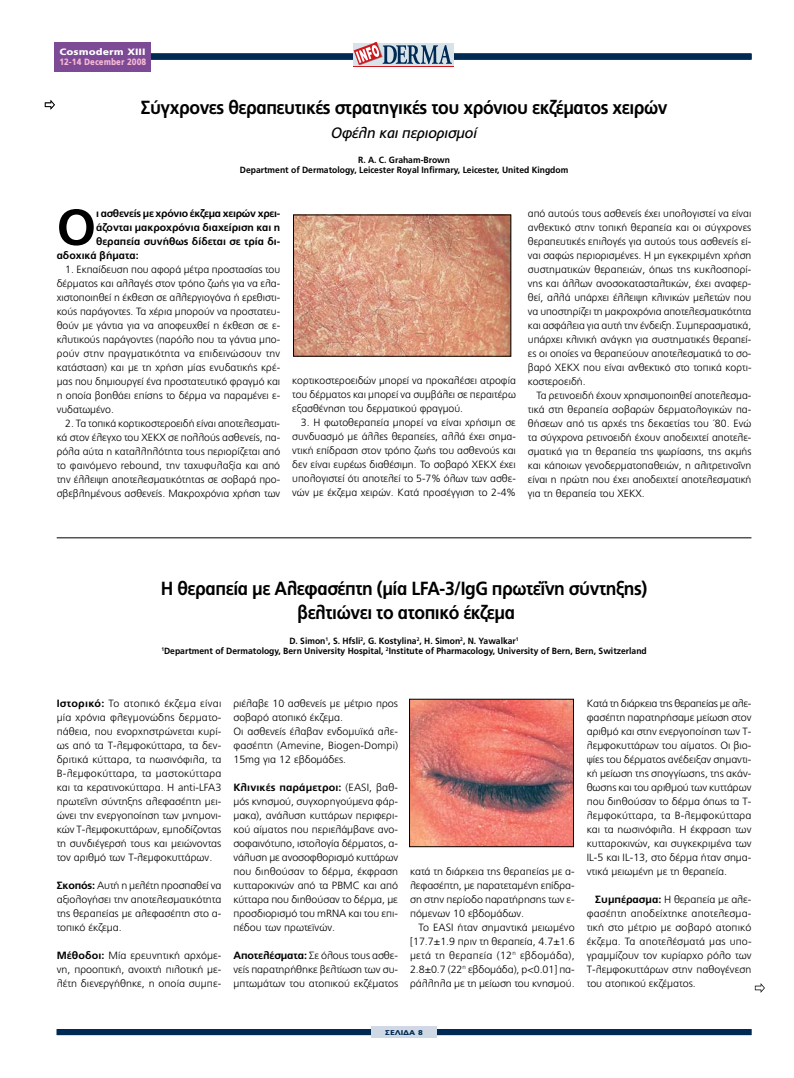
<style>
.page{position:relative;width:794px;height:1078px;background:#fff}
.page>*{position:absolute;margin:0;border:0;box-sizing:border-box;transform-origin:0 0}
.t1{font:700 50.6px "PF Catalog";color:#000}
.t2{font:700 19px/24px "PF Catalog";letter-spacing:-.025em;color:#000;text-align:center;scale:.92 1}
.t3{font:italic 15px "PF Catalog";letter-spacing:-.01em;color:#000}
.t4{font:300 10.5px/14px "PF Catalog";color:#000;text-align:justify}
.t5{font:700 10.5px "PF Catalog";color:#000}
.t6{font:700 10.5px "PF Catalog";letter-spacing:-.025em;color:#000}
.t7{font:900 9.2px "PF Catalog";color:#f7b9d4;scale:.87 1}
.t8{font:900 9.2px "PF Catalog";color:#fff;scale:1.17 1}
.t9{font:700 9px/10.5px "PF Catalog";color:#000;text-align:center;scale:.95 1}
.t10{font:900 7px "PF Catalog";letter-spacing:-.01em;color:#002a54;scale:1.15 1}
.s1{font-weight:700}
</style>
<div class="page">
<svg style="left:755px;top:983px;width:10px;height:9px"></svg>
<svg style="left:45px;top:100px;width:10px;height:10px"></svg>
<div style="left:57px;top:1028px;width:694px;height:6px;background:#002a54"></div>
<div style="left:371px;top:1026px;width:66px;height:11px;background:#cfd9e4"></div>
<div style="left:57px;top:54px;width:694px;height:6px;background:#002a54"></div>
<hr style="left:354px;top:65px;width:100px;height:1px;background:#002a54">
<div style="left:354px;top:43px;width:100px;height:22px;background:#d8e3e9"></div>
<hr style="left:354px;top:66px;width:100px;height:1px;background:#ce181f">
<svg style="left:354px;top:42px;width:98px;height:23px"></svg>
<img style="left:295px;top:217px;width:214px;height:137px">
<img style="left:411px;top:700px;width:161px;height:144px">
<div style="left:409px;top:698px;width:165px;height:148px;border:1px solid #000"></div>
<hr style="left:57px;top:537px;width:694px;height:1px;background:#000">
<div style="left:55px;top:42px;width:96px;height:29px;background:#7d4b95"></div>
<p class="t8" style="left:59px;top:46px;width:75px">Cosmoderm XIII</p>
<p class="t7" style="left:59px;top:57px;width:101px">12-14 December 2008</p>
<h2 class="t2" style="left:141px;top:96px;width:574px">Σύγχρονες θεραπευτικές στρατηγικές του χρόνιου εκζέματος χειρών</h2>
<h3 class="t3" style="left:331px;top:124px;width:147px">Οφέλη και περιορισμοί</h3>
<p class="t9" style="left:240px;top:154px;width:347px">R. A. C. Graham-Brown<br>Department of Dermatology, Leicester Royal Infirmary, Leicester, United Kingdom</p>
<h1 class="t1" style="left:57px;top:197px;width:41px">Ο</h1>
<p class="t6" style="left:96px;top:207px;width:186px">ι ασθενείς με χρόνιο έκζεμα χειρών χρει-</p>
<p class="t5" style="left:96px;top:221px;width:186px">άζονται μακροχρόνια διαχείριση και η</p>
<p class="t5" style="left:96px;top:235px;width:186px">θεραπεία συνήθως δίδεται σε τρία δι-</p>
<p class="t5" style="left:57px;top:249px;width:83px">αδοχικά βήματα:</p>
<p class="t4" style="left:57px;top:262px;width:225px;text-indent:9px">1. Εκπαίδευση που αφορά μέτρα προστασίας του δέρματος και αλλαγές στον τρόπο ζωής για να ελα&shy;χιστοποιηθεί η έκθεση σε αλλεργιογόνα ή ερεθιστι&shy;κούς παράγοντες. Τα χέρια μπορούν να προστατευ&shy;θούν με γάντια για να αποφευχθεί η έκθεση σε ε&shy;κλυτικούς παράγοντες (παρόλο που τα γάντια μπο&shy;ρούν στην πραγματικότητα να επιδεινώσουν την κατάσταση) και με τη χρήση μίας ενυδατικής κρέ&shy;μας που δημιουργεί ένα προστατευτικό φραγμό και η οποία βοηθάει επίσης το δέρμα να παραμένει ε&shy;νυδατωμένο.</p>
<p class="t4" style="left:57px;top:416px;width:225px;text-indent:9px">2. Τα τοπικά κορτικοστεροειδή είναι αποτελεσματι&shy;κά στον έλεγχο του ΧΕΚΧ σε πολλούς ασθενείς, πα&shy;ρόλα αύτα η καταλληλότητα τους περιορίζεται από το φαινόμενο rebound, την ταχυφυλαξία και από την έλλειψη αποτελεσματικότητας σε σοβαρά προ&shy;σβεβλημένους ασθενείς. Μακροχρόνια χρήση των</p>
<p class="t4" style="left:292px;top:373px;width:225px">κορτικοστεροειδών μπορεί να προκαλέσει ατροφία του δέρματος και μπορεί να συμβάλει σε περαιτέρω εξασθένηση του δερματικού φραγμού.</p>
<p class="t4" style="left:292px;top:415px;width:225px;text-indent:9px">3. Η φωτοθεραπεία μπορεί να είναι χρήσιμη σε συνδυασμό με άλλες θεραπείες, αλλά έχει σημα&shy;ντική επίδραση στον τρόπο ζωής του ασθενούς και δεν είναι ευρέως διαθέσιμη. Το σοβαρό ΧΕΚΧ έχει υπολογιστεί ότι αποτελεί το 5-7% όλων των ασθε&shy;νών με έκζεμα χειρών. Κατά προσέγγιση το 2-4%</p>
<p class="t4" style="left:528px;top:206px;width:225px">από αυτούς τους ασθενείς έχει υπολογιστεί να είναι ανθεκτικό στην τοπική θεραπεία και οι σύγχρονες θεραπευτικές επιλογές για αυτούς τους ασθενείς εί&shy;ναι σαφώς περιορισμένες. Η μη εγκεκριμένη χρήση συστηματικών θεραπειών, όπως της κυκλοσπορί&shy;νης και άλλων ανοσοκατασταλτικών, έχει αναφερ&shy;θεί, αλλά υπάρχει έλλειψη κλινικών μελετών που να υποστηρίζει τη μακροχρόνια αποτελεσματικότητα και ασφάλεια για αυτή την ένδειξη. Συμπερασματικά, υπάρχει κλινική ανάγκη για συστηματικές θεραπεί&shy;ες οι οποίες να θεραπεύουν αποτελεσματικά το σο&shy;βαρό ΧΕΚΧ που είναι ανθεκτικό στο τοπικά κορτι&shy;κοστεροειδή.</p>
<p class="t4" style="left:528px;top:388px;width:225px;text-indent:9px">Τα ρετινοειδή έχουν χρησιμοποιηθεί αποτελεσμα&shy;τικά στη θεραπεία σοβαρών δερματολογικών πα&shy;θήσεων από τις αρχές της δεκαετίας του ΄80. Ενώ τα σύγχρονα ρετινοειδή έχουν αποδειχτεί αποτελε&shy;σματικά για τη θεραπεία της ψωρίασης, της ακμής και κάποιων γενοδερματοπαθειών, η αλιτρετινοΐνη είναι η πρώτη που έχει αποδειχτεί αποτελεσματική για τη θεραπεία του ΧΕΚΧ.</p>
<h2 class="t2" style="left:161px;top:576px;width:530px">Η θεραπεία με Αλεφασέπτη (μία LFA-3/IgG πρωτεΐνη σύντηξης) βελτιώνει το ατοπικό έκζεμα</h2>
<p class="t9" style="left:161px;top:635px;width:512px">D. Simon<sup>1</sup>, S. Hfsli<sup>2</sup>, G. Kostylina<sup>2</sup>, H. Simon<sup>2</sup>, N. Yawalkar<sup>1<br>1</sup>Department of Dermatology, Bern University Hospital, <sup>2</sup>Institute of Pharmacology, University of Bern, Bern, Switzerland</p>
<p class="t4" style="left:57px;top:696px;width:166px"><span class="s1">Ιστορικό:</span> Το ατοπικό έκζεμα είναι μία χρόνια φλεγμονώδης δερματο&shy;πάθεια, που ενορχηστρώνεται κυρί&shy;ως από τα Τ-λεμφοκύτταρα, τα δεν&shy;δριτικά κύτταρα, τα ηωσινόφιλα, τα Β-λεμφοκύτταρα, τα μαστοκύτταρα και τα κερατινοκύτταρα. Η anti-LFA3 πρωτεΐνη σύντηξης αλεφασέπτη μει&shy;ώνει την ενεργοποίηση των μνημονι&shy;κών Τ-λεμφοκυττάρων, εμποδίζοντας τη συνδιέγερσή τους και μειώνοντας τον αριθμό των Τ-λεμφοκυττάρων.</p>
<p class="t4" style="left:57px;top:878px;width:166px"><span class="s1">Σκοπός:</span> Αυτή η μελέτη προσπαθεί να αξιολογήσει την αποτελεσματικότητα της θεραπείας με αλεφασέπτη στο α&shy;τοπικό έκζεμα.</p>
<p class="t4" style="left:57px;top:948px;width:166px"><span class="s1">Μ έθοδοι:</span> Μία ερευνητική αρχόμε&shy;νη, προοπτική, ανοιχτή πιλοτική με&shy;λέτη διενεργήθηκε, η οποία συμπε-</p>
<p class="t4" style="left:233px;top:696px;width:166px;text-align:left">ριέλαβε 10 ασθενείς με μέτριο προς σοβαρό ατοπικό έκζεμα.<br>Οι ασθενείς έλαβαν ενδομυϊκά αλε&shy;φασέπτη (Amevine, Biogen-Dompi)<br>15mg για 12 εβδομάδες.</p>
<p class="t4" style="left:233px;top:780px;width:166px"><span class="s1">Κλινικές παράμετροι:</span> (EASI, βαθ&shy;μός κνησμού, συγχορηγούμενα φάρ&shy;μακα), ανάλυση κυττάρων περιφερι&shy;κού αίματος που περιελάμβανε ανο&shy;σοφαινότυπο, ιστολογία δέρματος, α&shy;νάλυση με ανοσοφθορισμό κυττάρων που διηθούσαν το δέρμα, έκφραση κυτταροκινών από τα PBMC και από κύτταρα που διηθούσαν το δέρμα, με προσδιορισμό του mRNA και του επι&shy;πέδου των πρωτεϊνών.</p>
<p class="t4" style="left:233px;top:948px;width:166px"><span class="s1">Αποτελέσματα:</span> Σε όλους τους ασθε&shy;νείς παρατηρήθηκε βελτίωση των συ&shy;μπτωμάτων του ατοπικού εκζέματος</p>
<p class="t4" style="left:410px;top:864px;width:166px">κατά τη διάρκεια της θεραπείας με α&shy;λεφασέπτη, με παρατεταμένη επίδρα&shy;ση στην περίοδο παρατήρησης των ε&shy;πόμενων 10 εβδομάδων.</p>
<p class="t4" style="left:410px;top:919px;width:166px;text-indent:9px">Το EASI ήταν σημαντικά μειωμένο [17.7±1.9 πριν τη θεραπεία, 4.7±1.6 μετά τη θεραπεία (12<sup>η</sup> εβδομάδα), 2.8±0.7 (22<sup>η</sup> εβδομάδα), p&lt;0.01] πα&shy;ράλληλα με τη μείωση του κνησμού.</p>
<p class="t4" style="left:587px;top:696px;width:166px">Κατά τη διάρκεια της θεραπείας με αλε&shy;φασέπτη παρατηρήσαμε μείωση στον αριθμό και στην ενεργοποίηση των Τ&shy;λεμφοκυττάρων του αίματος. Οι βιο&shy;ψίες του δέρματος ανέδειξαν σημαντι&shy;κή μείωση της σπογγίωσης, της ακάν&shy;θωσης και του αριθμού των κυττάρων που διηθούσαν το δέρμα όπως τα Τ&shy;λεμφοκύτταρα, τα Β-λεμφοκύτταρα και τα ηωσινόφιλα. Η έκφραση των κυτταροκινών, και συγκεκριμένα των IL-5 και IL-13, στο δέρμα ήταν σημα&shy;ντικά μειωμένη με τη θεραπεία.</p>
<p class="t4" style="left:587px;top:892px;width:166px;text-indent:9px"><span class="s1">Συμπέρασμα:</span> Η θεραπεία με αλε&shy;φασέπτη αποδείχτηκε αποτελεσμα&shy;τική στο μέτριο με σοβαρό ατοπικό έκζεμα. Τα αποτελέσματά μας υπο&shy;γραμμίζουν τον κυρίαρχο ρόλο των Τ-λεμφοκυττάρων στην παθογένεση του ατοπικού εκζέματος.</p>
<p class="t10" style="left:385px;top:1027px;width:34px">ΣΕΛΙΔΑ 8</p>
</div>
